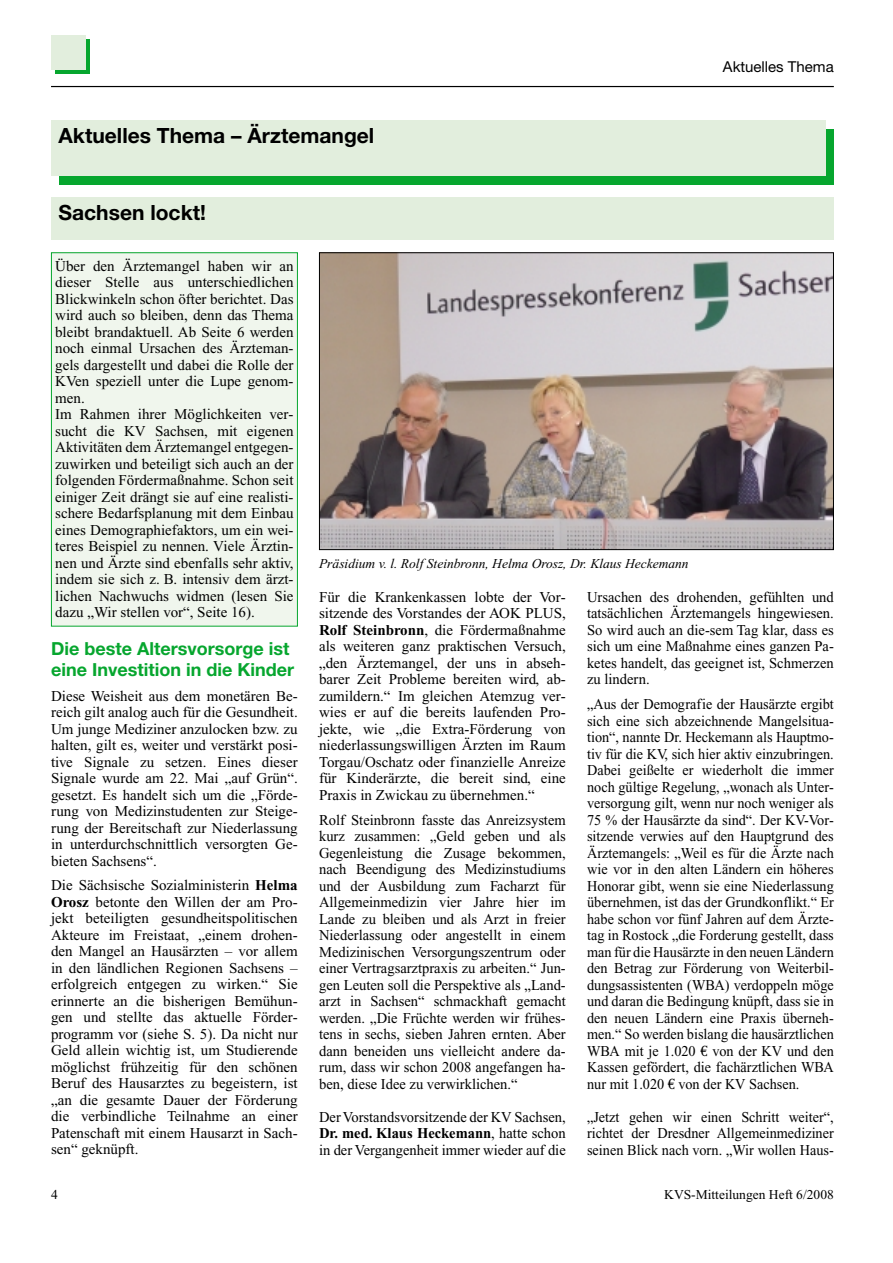
<style>
.page{position:relative;width:893px;height:1263px;background:#fff}
.page>*{position:absolute;margin:0;border:0;box-sizing:border-box;transform-origin:0 0}
.t1{font:700 21px "Helvetica Neue";color:#000}
.t2{font:700 18px/21px "Helvetica Neue";color:#06a62e}
.t3{font:15px/16.5px "Times";color:#000;text-align:justify}
.t4{font:15px/16.5px "Times";color:#000;text-align:justify;scale:.95 1}
.t5{font:700 15px "Times New Roman";color:#000}
.t6{font:15px "Helvetica Neue";color:#000}
.t7{font:italic 13.5px "Times New Roman";color:#000}
.t8{font:13.5px "Times";color:#000}
.s1{font-family:"Times New Roman";font-weight:700}
.s2{font-family:"Times";font-weight:400}
.s3{font-family:"Euro Serif"}
</style>
<div class="page">
<hr style="left:51px;top:86px;width:782px;height:1px;background:#000">
<svg style="left:55px;top:40px;width:34px;height:34px"></svg>
<div style="left:51px;top:36px;width:34px;height:34px;background:#e2eedd"></div>
<div style="left:60px;top:129px;width:773px;height:55px;background:#06a62e"></div>
<div style="left:51px;top:121px;width:774px;height:55px;background:#e2eedd"></div>
<div style="left:51px;top:253px;width:246px;height:373px;background:#f0f6ed"></div>
<div style="left:51px;top:252px;width:247px;height:375px;border:1px solid #06a62e"></div>
<div style="left:51px;top:197px;width:782px;height:43px;background:#e2eedd"></div>
<img style="left:321px;top:254px;width:510px;height:294px">
<div style="left:319px;top:252px;width:514px;height:298px;border:1px solid #000"></div>
<h1 class="t1" style="left:59px;top:128px;width:317px">Aktuelles Thema – Ärztemangel</h1>
<h1 class="t1" style="left:59px;top:205px;width:149px">Sachsen lockt!</h1>
<p class="t6" style="left:723px;top:61px;width:112px">Aktuelles Thema</p>
<p class="t3" style="left:55px;top:259px;width:240px;text-align:left">Über den Ärztemangel haben wir an dieser Stelle aus unterschiedlichen Blickwinkeln schon öfter berichtet. Das wird auch so bleiben, denn das Thema bleibt brandaktuell. Ab Seite 6 werden noch einmal Ursachen des Ärzteman&shy;gels dargestellt und dabei die Rolle der KVen speziell unter die Lupe genom&shy;men.<br>Im Rahmen ihrer Möglichkeiten ver&shy;sucht die KV Sachsen, mit eigenen Aktivitäten dem Ärztemangel entgegen&shy;zuwirken und beteiligt sich auch an der folgenden Fördermaßnahme. Schon seit einiger Zeit drängt sie auf eine realisti&shy;schere Bedarfsplanung mit dem Einbau eines Demographiefaktors, um ein wei&shy;teres Beispiel zu nennen. Viele Ärztin&shy;nen und Ärzte sind ebenfalls sehr aktiv, indem sie sich z. B. intensiv dem ärzt&shy;lichen Nachwuchs widmen (lesen Sie dazu „Wir stellen vor“, Seite 16).</p>
<p class="t2" style="left:51px;top:640px;width:244px">Die beste Altersvorsorge ist eine Investition in die Kinder</p>
<p class="t3" style="left:51px;top:689px;width:248px">Diese Weisheit aus dem monetären Be&shy;reich gilt analog auch für die Gesundheit.<br>Um junge Mediziner anzulocken bzw. zu halten, gilt es, weiter und verstärkt posi&shy;tive Signale zu setzen. Eines dieser Signale wurde am 22. Mai „auf Grün“. gesetzt. Es handelt sich um die „Förde&shy;rung von Medizinstudenten zur Steige&shy;rung der Bereitschaft zur Niederlassung in unterdurchschnittlich versorgten Ge&shy;bieten Sachsens“.</p>
<p class="t3" style="left:51px;top:879px;width:248px">Die Sächsische Sozialministerin <span class="s1">Helma Orosz</span> betonte den Willen der am Pro&shy;jekt beteiligten gesundheitspolitischen Akteure im Freistaat, „einem drohen&shy;den Mangel an Hausärzten – vor allem in den ländlichen Regionen Sachsens – erfolgreich entgegen zu wirken.“ Sie erinnerte an die bisherigen Bemühun&shy;gen und stellte das aktuelle Förder&shy;programm vor (siehe S. 5). Da nicht nur Geld allein wichtig ist, um Studierende möglichst frühzeitig für den schönen Beruf des Hausarztes zu begeistern, ist „an die gesamte Dauer der Förderung die verbindliche Teilnahme an einer Patenschaft mit einem Hausarzt in Sach&shy;sen“ geknüpft.</p>
<p class="t7" style="left:319px;top:559px;width:371px">Präsidium v. l. Rolf Steinbronn, Helma Orosz, Dr. Klaus Heckemann</p>
<p class="t3" style="left:319px;top:590px;width:248px">Für die Krankenkassen lobte der Vor&shy;sitzende des Vorstandes der AOK PLUS, <span class="s1">Rolf Steinbronn</span>, die Fördermaßnahme als weiteren ganz praktischen Versuch, „den Ärztemangel, der uns in abseh&shy;barer Zeit Probleme bereiten wird, ab&shy;zumildern.“ Im gleichen Atemzug ver&shy;wies er auf die bereits laufenden Pro&shy;jekte, wie „die Extra-Förderung von niederlassungswilligen Ärzten im Raum Torgau/Oschatz oder finanzielle Anreize für Kinderärzte, die bereit sind, eine Praxis in Zwickau zu übernehmen.“</p>
<p class="t3" style="left:319px;top:813px;width:248px">Rolf Steinbronn fasste das Anreizsystem kurz zusammen: „Geld geben und als Gegenleistung die Zusage bekommen, nach Beendigung des Medizinstudiums und der Ausbildung zum Facharzt für Allgemeinmedizin vier Jahre hier im Lande zu bleiben und als Arzt in freier Niederlassung oder angestellt in einem Medizinischen Versorgungszentrum oder einer Vertragsarztpraxis zu arbeiten.“ Jun&shy;gen Leuten soll die Perspektive als „Land&shy;arzt in Sachsen“ schmackhaft gemacht werden. „Die Früchte werden wir frühes&shy;tens in sechs, sieben Jahren ernten. Aber dann beneiden uns vielleicht andere da&shy;rum, dass wir schon 2008 angefangen ha&shy;ben, diese Idee zu verwirklichen.“</p>
<p class="t3" style="left:319px;top:1110px;width:248px">Der Vorstandsvorsitzende der KV Sachsen,</p>
<p class="t5" style="left:319px;top:1128px;width:248px">Dr. med. Klaus Heckemann<span class="s2">, hatte schon</span></p>
<p class="t3" style="left:319px;top:1143px;width:248px">in der Vergangenheit immer wieder auf die</p>
<p class="t3" style="left:587px;top:590px;width:248px">Ursachen des drohenden, gefühlten und tatsächlichen Ärztemangels hingewiesen.<br>So wird auch an die-sem Tag klar, dass es sich um eine Maßnahme eines ganzen Pa&shy;ketes handelt, das geeignet ist, Schmerzen zu lindern.</p>
<p class="t4" style="left:587px;top:697px;width:261px">„Aus der Demografie der Hausärzte ergibt sich eine sich abzeichnende Mangelsitua&shy;tion“, nannte Dr. Heckemann als Hauptmo&shy;tiv für die KV, sich hier aktiv einzubringen.<br>Dabei geißelte er wiederholt die immer noch gültige Regelung, „wonach als Unter&shy;versorgung gilt, wenn nur noch weniger als 75 % der Hausärzte da sind“. Der KV-Vor&shy;sitzende verwies auf den Hauptgrund des Ärztemangels: „Weil es für die Ärzte nach wie vor in den alten Ländern ein höheres Honorar gibt, wenn sie eine Niederlassung übernehmen, ist das der Grundkonflikt.“ Er habe schon vor fünf Jahren auf dem Ärzte&shy;tag in Rostock „die Forderung gestellt, dass man für die Hausärzte in den neuen Ländern den Betrag zur Förderung von Weiterbil&shy;dungsassistenten (WBA) verdoppeln möge und daran die Bedingung knüpft, dass sie in den neuen Ländern eine Praxis überneh&shy;men.“ So werden bislang die hausärztlichen WBA mit je 1.020 <span class="s3">€</span> von der KV und den Kassen gefördert, die fachärztlichen WBA nur mit 1.020 <span class="s3">€</span> von der KV Sachsen.</p>
<p class="t4" style="left:587px;top:1110px;width:261px">„Jetzt gehen wir einen Schritt weiter“, richtet der Dresdner Allgemeinmediziner seinen Blick nach vorn. „Wir wollen Haus-</p>
<p class="t8" style="left:51px;top:1189px;width:8px">4</p>
<p class="t8" style="left:664px;top:1189px;width:171px">KVS-Mitteilungen Heft 6/2008</p>
</div>
